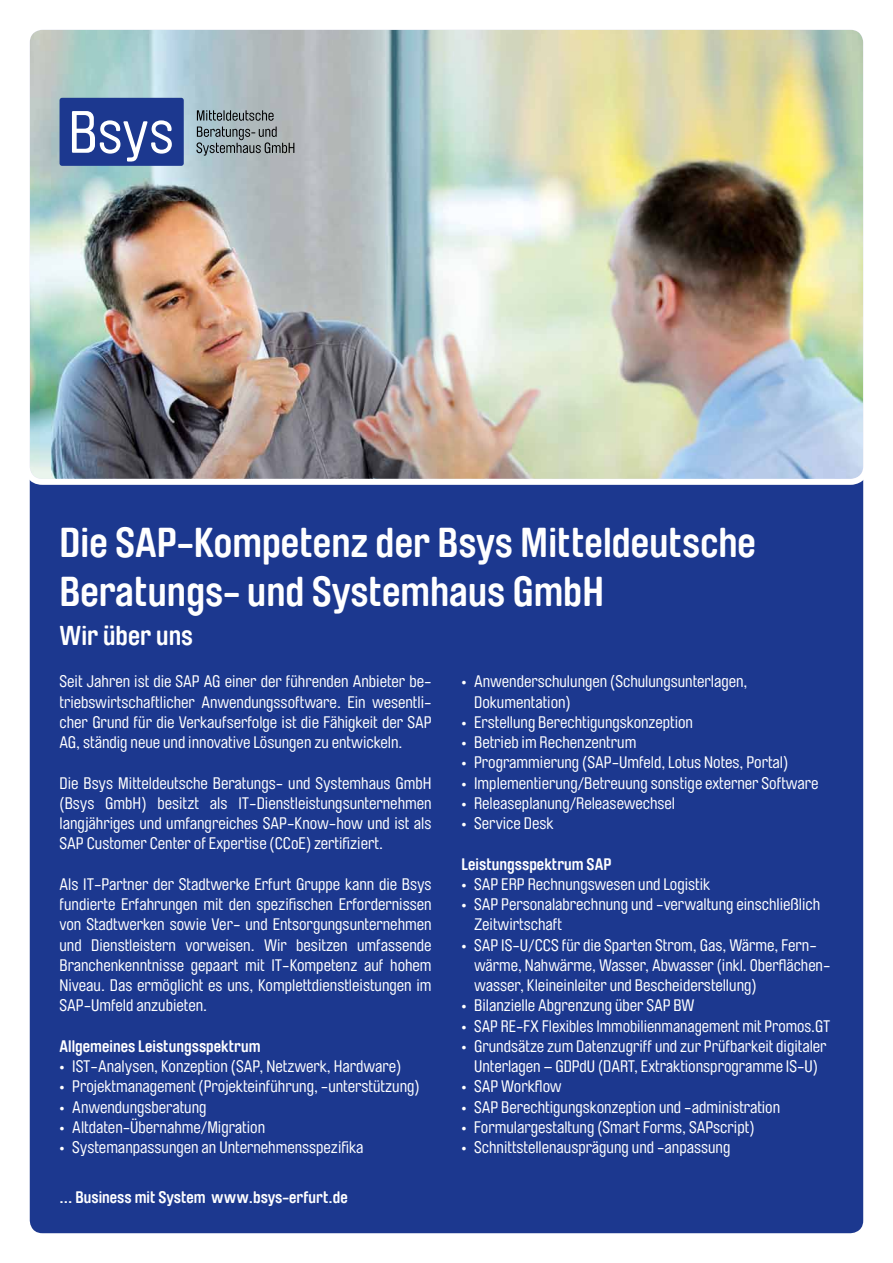
<style>
.page{position:relative;width:893px;height:1263px;background:#fff}
.page>*{position:absolute;margin:0;border:0;box-sizing:border-box;transform-origin:0 0}
.t1{font:700 41.25px/49.5px "Brauer Neue";color:#fff}
.t2{font:700 27px "Brauer Neue";color:#fff}
.t3{font:16.5px/20.2px "Brauer Neue";color:#fff;text-align:justify}
.t4{font:700 16.5px "Brauer Neue";color:#fff}
</style>
<div class="page">
<div style="left:30px;top:30px;width:833px;height:1203px;background:#1c388f;border-radius:13px"></div>
<img style="left:31px;top:31px;width:831px;height:447px">
<div style="left:24px;top:24px;width:845px;height:461px;border:6px solid #fff;border-radius:16px"></div>
<div style="left:60px;top:98px;width:124px;height:68px;background:#1c388f;border-radius:3px"></div>
<svg style="left:72px;top:111px;width:100px;height:51px"></svg>
<svg style="left:197px;top:110px;width:77px;height:11px"></svg>
<svg style="left:196px;top:127px;width:98px;height:29px;background:#8b969a"></svg>
<h1 class="t1" style="left:60px;top:518px;width:698px">Die SAP-Kompetenz der Bsys Mitteldeutsche<br>Beratungs- und Systemhaus GmbH</h1>
<h2 class="t2" style="left:60px;top:620px;width:135px">Wir über uns</h2>
<p class="t3" style="left:60px;top:672px;width:374px">Seit Jahren ist die SAP AG einer der führenden Anbieter be&shy;triebswirtschaftlicher Anwendungssoftware. Ein wesentli&shy;cher Grund für die Verkaufserfolge ist die Fähigkeit der SAP AG, ständig neue und innovative Lösungen zu entwickeln.</p>
<p class="t3" style="left:60px;top:773px;width:374px">Die Bsys Mitteldeutsche Beratungs- und Systemhaus GmbH (Bsys GmbH) besitzt als IT-Dienstleistungsunternehmen langjähriges und umfangreiches SAP-Know-how und ist als SAP Customer Center of Expertise (CCoE) zertifiziert.</p>
<p class="t3" style="left:60px;top:874px;width:374px">Als IT-Partner der Stadtwerke Erfurt Gruppe kann die Bsys fundierte Erfahrungen mit den spezifischen Erfordernissen von Stadtwerken sowie Ver- und Entsorgungsunternehmen und Dienstleistern vorweisen. Wir besitzen umfassende Branchenkenntnisse gepaart mit IT-Kompetenz auf hohem Niveau. Das ermöglicht es uns, Komplettdienstleistungen im SAP-Umfeld anzubieten.</p>
<p class="t4" style="left:60px;top:1037px;width:203px">Allgemeines Leistungsspektrum</p>
<p class="t3" style="left:60px;top:1056px;width:343px">• IST-Analysen, Konzeption (SAP, Netzwerk, Hardware)</p>
<p class="t3" style="left:60px;top:1077px;width:362px">• Projektmanagement (Projekteinführung, -unterstützung)</p>
<p class="t3" style="left:60px;top:1097px;width:148px">• Anwendungsberatung</p>
<p class="t3" style="left:60px;top:1117px;width:207px">• Altdaten-Übernahme/Migration</p>
<p class="t3" style="left:60px;top:1137px;width:305px">• Systemanpassungen an Unternehmensspezifika</p>
<p class="t3" style="left:474px;top:672px;width:275px;text-indent:-13px">• Anwenderschulungen (Schulungsunterlagen,<br>Dokumentation)</p>
<p class="t3" style="left:461px;top:712px;width:233px">• Erstellung Berechtigungskonzeption</p>
<p class="t3" style="left:461px;top:732px;width:176px">• Betrieb im Rechenzentrum</p>
<p class="t3" style="left:461px;top:753px;width:328px">• Programmierung (SAP-Umfeld, Lotus Notes, Portal)</p>
<p class="t3" style="left:461px;top:773px;width:359px">• Implementierung/Betreuung sonstige externer Software</p>
<p class="t3" style="left:461px;top:793px;width:215px">• Releaseplanung/Releasewechsel</p>
<p class="t3" style="left:461px;top:813px;width:94px">• Service Desk</p>
<p class="t4" style="left:461px;top:854px;width:152px">Leistungsspektrum SAP</p>
<p class="t3" style="left:461px;top:874px;width:250px">• SAP ERP Rechnungswesen und Logistik</p>
<p class="t3" style="left:474px;top:894px;width:348px;text-indent:-13px">• SAP Personalabrechnung und -verwaltung einschließlich<br>Zeitwirtschaft</p>
<p class="t3" style="left:474px;top:935px;width:358px;text-align:left;text-indent:-13px">• SAP IS-U/CCS für die Sparten Strom, Gas, Wärme, Fern&shy;wärme, Nahwärme, Wasser, Abwasser (inkl. Oberflächen&shy;wasser, Kleineinleiter und Bescheiderstellung)</p>
<p class="t3" style="left:461px;top:996px;width:235px">• Bilanzielle Abgrenzung über SAP BW</p>
<p class="t3" style="left:461px;top:1016px;width:371px">• SAP RE-FX Flexibles Immobilienmanagement mit Promos.GT</p>
<p class="t3" style="left:461px;top:1036px;width:367px;text-align:center">• Grundsätze zum Datenzugriff und zur Prüfbarkeit digitaler<br>Unterlagen – GDPdU (DART, Extraktionsprogramme IS-U)</p>
<p class="t3" style="left:461px;top:1077px;width:102px">• SAP Workflow</p>
<p class="t3" style="left:461px;top:1097px;width:320px">• SAP Berechtigungskonzeption und -administration</p>
<p class="t3" style="left:461px;top:1117px;width:295px">• Formulargestaltung (Smart Forms, SAPscript)</p>
<p class="t3" style="left:461px;top:1137px;width:271px">• Schnittstellenausprägung und -anpassung</p>
<p class="t4" style="left:60px;top:1188px;width:290px">... Business mit System www.bsys-erfurt.de</p>
</div>
